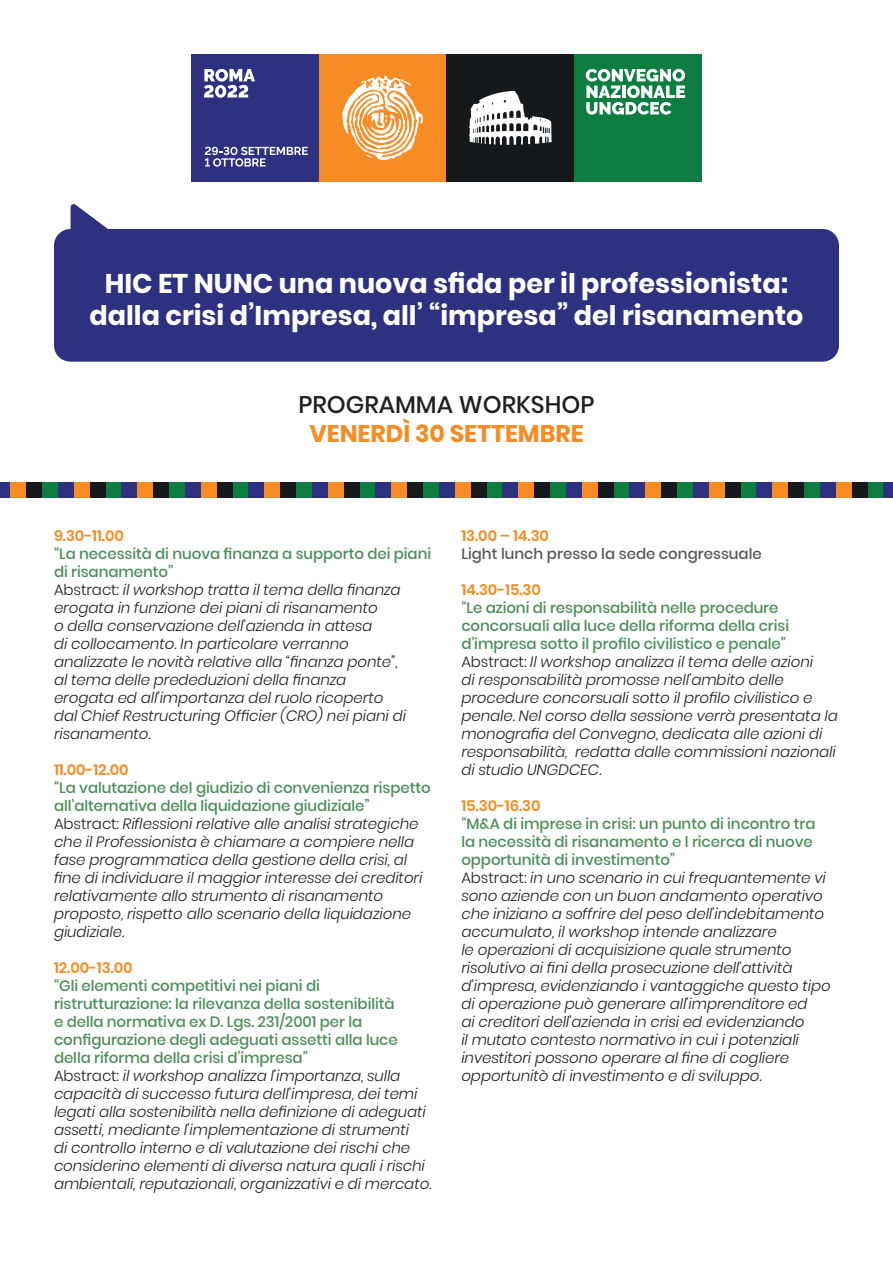
<style>
.page{position:relative;width:893px;height:1263px;background:#fff}
.page>*{position:absolute;margin:0;border:0;box-sizing:border-box;transform-origin:0 0}
.t1{font:700 27px/32.4px "Poppins";color:#fff;text-align:center}
.t2{font:700 24px "Poppins";color:#f68c23}
.t3{font:500 24px "Poppins";color:#231f20}
.t4{font:italic 300 15px/18px "Poppins";letter-spacing:-.005em;color:#231f20}
.t5{font:600 15px "Poppins";letter-spacing:-.005em;color:#f68c23}
.t6{font:500 15px "Poppins";color:#57585a}
.s1{font-weight:500;font-style:normal;color:#4d8e59}
.s2{font-style:normal}
</style>
<div class="page">
<div style="left:191px;top:54px;width:128px;height:128px;background:#2d317f"></div>
<svg style="left:204px;top:69px;width:51px;height:29px"></svg>
<svg style="left:205px;top:147px;width:103px;height:20px"></svg>
<div style="left:574px;top:54px;width:128px;height:128px;background:#0d7e3f"></div>
<svg style="left:586px;top:69px;width:99px;height:46px"></svg>
<div style="left:319px;top:54px;width:127px;height:128px;background:#f68c23"></div>
<svg style="left:342px;top:76px;width:81px;height:84px"></svg>
<div style="left:446px;top:54px;width:128px;height:128px;background:#15191c"></div>
<svg style="left:469px;top:91px;width:83px;height:54px"></svg>
<div style="left:185px;top:482px;width:16px;height:16px;background:#2d317f"></div>
<div style="left:233px;top:482px;width:16px;height:16px;background:#0d7e3f"></div>
<div style="left:201px;top:482px;width:16px;height:16px;background:#f68c23"></div>
<div style="left:217px;top:482px;width:16px;height:16px;background:#15191c"></div>
<div style="left:58px;top:482px;width:16px;height:16px;background:#2d317f"></div>
<div style="left:106px;top:482px;width:16px;height:16px;background:#0d7e3f"></div>
<div style="left:74px;top:482px;width:16px;height:16px;background:#f68c23"></div>
<div style="left:90px;top:482px;width:16px;height:16px;background:#15191c"></div>
<div style="left:312px;top:482px;width:16px;height:16px;background:#2d317f"></div>
<div style="left:360px;top:482px;width:15px;height:16px;background:#0d7e3f"></div>
<div style="left:328px;top:482px;width:16px;height:16px;background:#f68c23"></div>
<div style="left:344px;top:482px;width:16px;height:16px;background:#15191c"></div>
<div style="left:0;top:482px;width:10px;height:16px;background:#2d317f"></div>
<div style="left:42px;top:482px;width:16px;height:16px;background:#0d7e3f"></div>
<div style="left:10px;top:482px;width:16px;height:16px;background:#f68c23"></div>
<div style="left:26px;top:482px;width:16px;height:16px;background:#15191c"></div>
<div style="left:249px;top:482px;width:15px;height:16px;background:#2d317f"></div>
<div style="left:296px;top:482px;width:16px;height:16px;background:#0d7e3f"></div>
<div style="left:264px;top:482px;width:16px;height:16px;background:#f68c23"></div>
<div style="left:280px;top:482px;width:16px;height:16px;background:#15191c"></div>
<div style="left:122px;top:482px;width:15px;height:16px;background:#2d317f"></div>
<div style="left:169px;top:482px;width:16px;height:16px;background:#0d7e3f"></div>
<div style="left:137px;top:482px;width:16px;height:16px;background:#f68c23"></div>
<div style="left:153px;top:482px;width:16px;height:16px;background:#15191c"></div>
<div style="left:375px;top:482px;width:16px;height:16px;background:#2d317f"></div>
<div style="left:423px;top:482px;width:16px;height:16px;background:#0d7e3f"></div>
<div style="left:391px;top:482px;width:16px;height:16px;background:#f68c23"></div>
<div style="left:407px;top:482px;width:16px;height:16px;background:#15191c"></div>
<div style="left:439px;top:482px;width:16px;height:16px;background:#2d317f"></div>
<div style="left:487px;top:482px;width:15px;height:16px;background:#0d7e3f"></div>
<div style="left:455px;top:482px;width:16px;height:16px;background:#f68c23"></div>
<div style="left:471px;top:482px;width:16px;height:16px;background:#15191c"></div>
<div style="left:693px;top:482px;width:16px;height:16px;background:#2d317f"></div>
<div style="left:740px;top:482px;width:16px;height:16px;background:#0d7e3f"></div>
<div style="left:709px;top:482px;width:16px;height:16px;background:#f68c23"></div>
<div style="left:725px;top:482px;width:15px;height:16px;background:#15191c"></div>
<div style="left:566px;top:482px;width:16px;height:16px;background:#2d317f"></div>
<div style="left:613px;top:482px;width:16px;height:16px;background:#0d7e3f"></div>
<div style="left:582px;top:482px;width:16px;height:16px;background:#f68c23"></div>
<div style="left:598px;top:482px;width:15px;height:16px;background:#15191c"></div>
<div style="left:820px;top:482px;width:16px;height:16px;background:#2d317f"></div>
<div style="left:867px;top:482px;width:16px;height:16px;background:#0d7e3f"></div>
<div style="left:836px;top:482px;width:16px;height:16px;background:#f68c23"></div>
<div style="left:852px;top:482px;width:15px;height:16px;background:#15191c"></div>
<div style="left:502px;top:482px;width:16px;height:16px;background:#2d317f"></div>
<div style="left:550px;top:482px;width:16px;height:16px;background:#0d7e3f"></div>
<div style="left:518px;top:482px;width:16px;height:16px;background:#f68c23"></div>
<div style="left:534px;top:482px;width:16px;height:16px;background:#15191c"></div>
<div style="left:756px;top:482px;width:16px;height:16px;background:#2d317f"></div>
<div style="left:804px;top:482px;width:16px;height:16px;background:#0d7e3f"></div>
<div style="left:772px;top:482px;width:16px;height:16px;background:#f68c23"></div>
<div style="left:788px;top:482px;width:16px;height:16px;background:#15191c"></div>
<div style="left:629px;top:482px;width:16px;height:16px;background:#2d317f"></div>
<div style="left:677px;top:482px;width:16px;height:16px;background:#0d7e3f"></div>
<div style="left:645px;top:482px;width:16px;height:16px;background:#f68c23"></div>
<div style="left:661px;top:482px;width:16px;height:16px;background:#15191c"></div>
<div style="left:883px;top:482px;width:10px;height:16px;background:#2d317f"></div>
<svg style="left:54px;top:204px;width:785px;height:158px;fill:#2d317f"></svg>
<h1 class="t1" style="left:90px;top:267px;width:715px">HIC ET NUNC una nuova sfida per il professionista: dalla crisi d’Impresa, all’ “impresa” del risanamento</h1>
<h2 class="t3" style="left:298px;top:391px;width:297px">PROGRAMMA WORKSHOP</h2>
<h2 class="t2" style="left:309px;top:420px;width:276px">VENERDÌ 30 SETTEMBRE</h2>
<p class="t5" style="left:54px;top:527px;width:71px">9.30-11.00</p>
<p class="t4" style="left:54px;top:545px;width:379px"><span class="s1">“La necessità di nuova finanza a supporto dei piani di risanamento”<br></span><span class="s2">Abstract:</span> il workshop tratta il tema della finanza erogata in funzione dei piani di risanamento<br>o della conservazione dell’azienda in attesa<br>di collocamento. In particolare verranno<br>analizzate le novità relative alla “finanza ponte”,<br>al tema delle prededuzioni della finanza<br>erogata ed all’importanza del ruolo ricoperto<br>dal Chief Restructuring Officier (CRO) nei piani di risanamento.</p>
<p class="t5" style="left:54px;top:761px;width:76px">11.00-12.00</p>
<p class="t4" style="left:54px;top:779px;width:378px"><span class="s1">“La valutazione del giudizio di convenienza rispetto all’alternativa della liquidazione giudiziale” </span><span class="s2">Abstract:</span> Riflessioni relative alle analisi strategiche che il Professionista è chiamare a compiere nella fase programmatica della gestione della crisi, al fine di individuare il maggior interesse dei creditori relativamente allo strumento di risanamento proposto, rispetto allo scenario della liquidazione giudiziale.</p>
<p class="t5" style="left:54px;top:959px;width:80px">12.00-13.00</p>
<p class="t4" style="left:54px;top:977px;width:379px"><span class="s1">“Gli elementi competitivi nei piani di ristrutturazione: la rilevanza della sostenibilità<br>e della normativa ex D. Lgs. 231/2001 per la configurazione degli adeguati assetti alla luce della riforma della crisi d’impresa”<br></span><span class="s2">Abstract:</span> il workshop analizza l’importanza, sulla capacità di successo futura dell’impresa, dei temi legati alla sostenibilità nella definizione di adeguati assetti, mediante l’implementazione di strumenti<br>di controllo interno e di valutazione dei rischi che considerino elementi di diversa natura quali i rischi ambientali, reputazionali, organizzativi e di mercato.</p>
<p class="t5" style="left:461px;top:527px;width:89px">13.00 – 14.30</p>
<p class="t6" style="left:461px;top:545px;width:302px">Light lunch presso la sede congressuale</p>
<p class="t5" style="left:461px;top:581px;width:81px">14.30-15.30</p>
<p class="t4" style="left:461px;top:599px;width:378px"><span class="s1">“Le azioni di responsabilità nelle procedure concorsuali alla luce della riforma della crisi d’impresa sotto il profilo civilistico e penale” </span><span class="s2">Abstract:</span> Il workshop analizza il tema delle azioni<br>di responsabilità promosse nell’ambito delle procedure concorsuali sotto il profilo civilistico e penale. Nel corso della sessione verrà presentata la monografia del Convegno, dedicata alle azioni di responsabilità, redatta dalle commissioni nazionali di studio UNGDCEC.</p>
<p class="t5" style="left:461px;top:797px;width:81px">15.30-16.30</p>
<p class="t4" style="left:461px;top:815px;width:371px"><span class="s1">“M&amp;A di imprese in crisi: un punto di incontro tra la necessità di risanamento e l ricerca di nuove opportunità di investimento”<br></span><span class="s2">Abstract:</span> in uno scenario in cui frequantemente vi sono aziende con un buon andamento operativo che iniziano a soffrire del peso dell’indebitamento accumulato, il workshop intende analizzare<br>le operazioni di acquisizione quale strumento risolutivo ai fini della prosecuzione dell’attività d’impresa, evidenziando i vantaggiche questo tipo di operazione può generare all’imprenditore ed<br>ai creditori dell’azienda in crisi ed evidenziando<br>il mutato contesto normativo in cui i potenziali investitori possono operare al fine di cogliere opportunitò di investimento e di sviluppo.</p>
</div>
